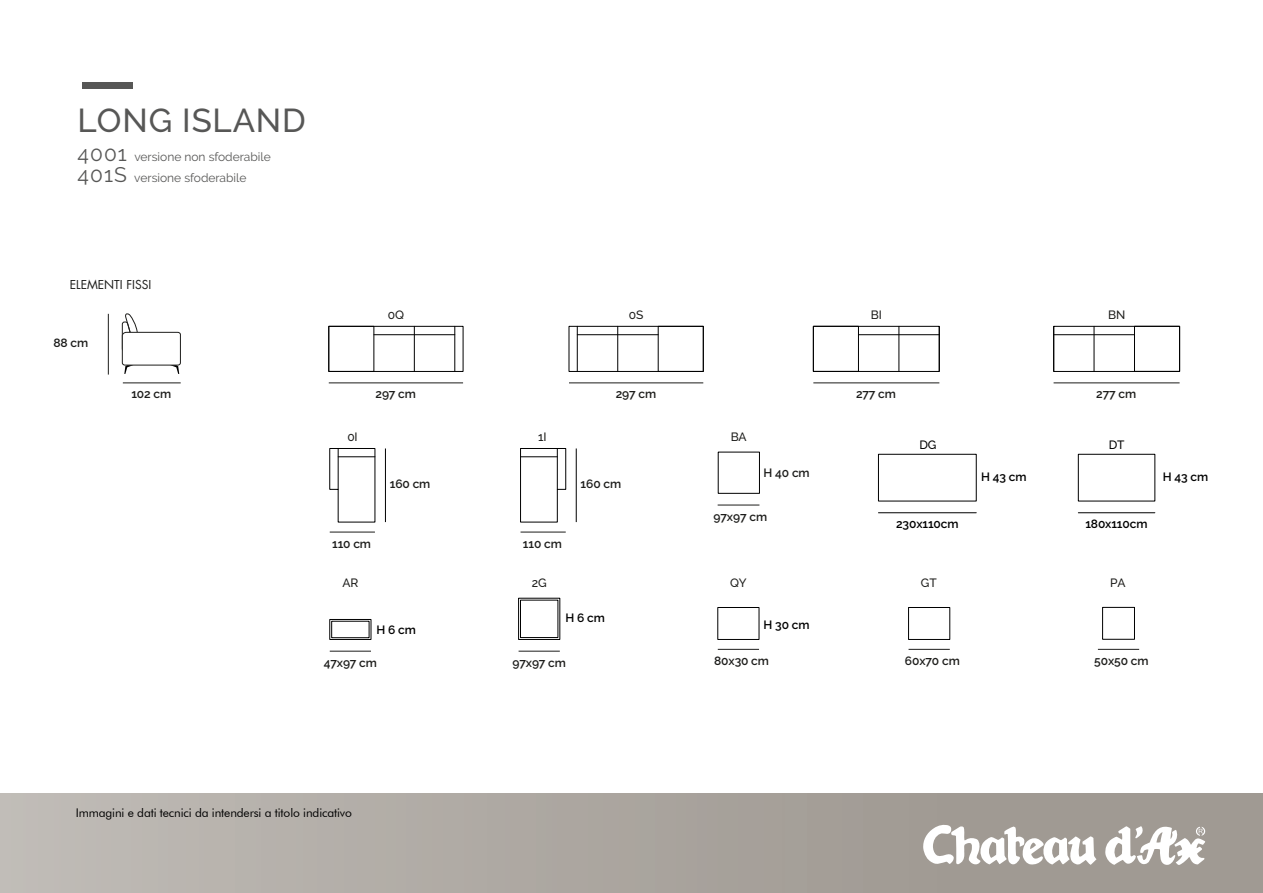
<style>
.page{position:relative;width:1263px;height:893px;background:#fff}
.page>*{position:absolute;margin:0;border:0;box-sizing:border-box;transform-origin:0 0}
.t1{font:500 33px "Raleway";letter-spacing:.025em;color:#575756}
.t2{font:600 12px "Raleway";letter-spacing:-.01em;color:#1d1d1b}
.t3{font:12px "Futura BT";letter-spacing:-.01em;color:#000}
.t4{font:12px/21px "Raleway";color:#575756}
.t5{font:600 12px "Raleway";letter-spacing:-.01em;color:#000}
.t6{font:500 12px "Raleway";letter-spacing:-.01em;color:#1d1d1b}
.t7{font:12px "Futura";color:#1d1d1b}
.t8{font:500 12px "Raleway";color:#000}
.s1{font-size:21px}
</style>
<div class="page">
<div style="left:0;top:793px;width:1263px;height:100px;background:linear-gradient(to right,#beb9b4,#9a938c)"></div>
<svg style="left:922px;top:824px;width:174px;height:42px"></svg>
<svg style="left:1105px;top:826px;width:100px;height:39px"></svg>
<hr style="left:718px;top:505px;width:41px;height:1px;background:#1d1d1b">
<hr style="left:878px;top:512px;width:98px;height:1px;background:#000">
<div style="left:878px;top:454px;width:98px;height:47px;border:1px solid #000"></div>
<hr style="left:1078px;top:512px;width:77px;height:1px;background:#000">
<div style="left:1078px;top:454px;width:77px;height:47px;border:1px solid #000"></div>
<hr style="left:520px;top:532px;width:46px;height:1px;background:#1d1d1b">
<svg style="left:520px;top:448px;width:46px;height:74px"></svg>
<hr style="left:520px;top:456px;width:37px;height:1px;background:#000">
<hr style="left:576px;top:448px;width:1px;height:74px;background:#000">
<hr style="left:330px;top:532px;width:45px;height:1px;background:#1d1d1b">
<svg style="left:329px;top:448px;width:46px;height:74px"></svg>
<hr style="left:338px;top:456px;width:37px;height:1px;background:#000">
<hr style="left:385px;top:448px;width:1px;height:74px;background:#000">
<div style="left:718px;top:607px;width:41px;height:33px;border:1px solid #000"></div>
<hr style="left:718px;top:649px;width:41px;height:1px;background:#1d1d1b">
<div style="left:908px;top:607px;width:42px;height:33px;border:1px solid #000"></div>
<hr style="left:908px;top:649px;width:42px;height:1px;background:#1d1d1b">
<div style="left:1102px;top:607px;width:33px;height:32px;border:1px solid #000"></div>
<hr style="left:1098px;top:649px;width:41px;height:1px;background:#1d1d1b">
<hr style="left:1053px;top:383px;width:126px;height:1px;background:#1d1d1b">
<div style="left:1054px;top:326px;width:126px;height:46px;border:1px solid #000"></div>
<hr style="left:1094px;top:326px;width:1px;height:45px;background:#000">
<hr style="left:1053px;top:326px;width:1px;height:45px;background:#000">
<hr style="left:1053px;top:334px;width:81px;height:1px;background:#000">
<div style="left:1134px;top:326px;width:46px;height:46px;border:1px solid #000"></div>
<hr style="left:813px;top:383px;width:126px;height:1px;background:#1d1d1b">
<div style="left:813px;top:326px;width:126px;height:46px;border:1px solid #000"></div>
<hr style="left:899px;top:326px;width:1px;height:45px;background:#000">
<hr style="left:939px;top:326px;width:1px;height:45px;background:#000">
<hr style="left:858px;top:334px;width:81px;height:1px;background:#000">
<div style="left:813px;top:326px;width:46px;height:46px;border:1px solid #000"></div>
<hr style="left:329px;top:383px;width:134px;height:1px;background:#1d1d1b">
<hr style="left:454px;top:326px;width:1px;height:45px;background:#000">
<div style="left:329px;top:326px;width:134px;height:46px;border:1px solid #000"></div>
<hr style="left:414px;top:326px;width:1px;height:45px;background:#000">
<hr style="left:374px;top:334px;width:81px;height:1px;background:#000">
<div style="left:329px;top:326px;width:45px;height:46px;border:1px solid #000"></div>
<hr style="left:569px;top:383px;width:134px;height:1px;background:#1d1d1b">
<hr style="left:577px;top:326px;width:1px;height:45px;background:#000">
<div style="left:569px;top:326px;width:134px;height:46px;border:1px solid #000"></div>
<hr style="left:617px;top:326px;width:1px;height:45px;background:#000">
<hr style="left:577px;top:334px;width:81px;height:1px;background:#000">
<div style="left:658px;top:326px;width:45px;height:46px;border:1px solid #000"></div>
<hr style="left:330px;top:651px;width:41px;height:1px;background:#1d1d1b">
<div style="left:330px;top:619px;width:41px;height:21px;border:1px solid #000"></div>
<div style="left:331px;top:621px;width:38px;height:17px;border:1px solid #000"></div>
<hr style="left:519px;top:651px;width:41px;height:1px;background:#1d1d1b">
<div style="left:518px;top:598px;width:42px;height:42px;border:1px solid #000"></div>
<div style="left:520px;top:600px;width:38px;height:38px;border:1px solid #000"></div>
<div style="left:82px;top:82px;width:51px;height:6px;background:#575756"></div>
<hr style="left:108px;top:314px;width:1px;height:61px;background:#1d1d1b">
<hr style="left:123px;top:383px;width:58px;height:1px;background:#1d1d1b">
<svg style="left:122px;top:313px;width:59px;height:61px"></svg>
<h1 class="t1" style="left:78px;top:101px;width:230px">LONG ISLAND</h1>
<p class="t4" style="left:78px;top:147px;width:195px"><span class="s1">4001</span> versione non sfoderabile<br><span class="s1">401S</span> versione sfoderabile</p>
<p class="t7" style="left:70px;top:277px;width:83px">ELEMENTI FISSI</p>
<p class="t2" style="left:54px;top:336px;width:36px">88 cm</p>
<p class="t2" style="left:131px;top:387px;width:41px">102 cm</p>
<p class="t6" style="left:388px;top:308px;width:18px">0Q</p>
<p class="t6" style="left:347px;top:430px;width:12px">0I</p>
<p class="t2" style="left:375px;top:387px;width:42px">297 cm</p>
<p class="t2" style="left:390px;top:477px;width:42px">160 cm</p>
<p class="t2" style="left:332px;top:536px;width:40px">110 cm</p>
<p class="t6" style="left:342px;top:576px;width:17px">AR</p>
<p class="t5" style="left:376px;top:622px;width:41px">H 6 cm</p>
<p class="t2" style="left:324px;top:656px;width:55px">47x97 cm</p>
<p class="t3" style="left:76px;top:806px;width:278px">Immagini e dati tecnici da intendersi a titolo indicativo</p>
<p class="t6" style="left:629px;top:308px;width:16px">0S</p>
<p class="t6" style="left:538px;top:430px;width:10px">1I</p>
<p class="t2" style="left:616px;top:387px;width:42px">297 cm</p>
<p class="t2" style="left:581px;top:477px;width:42px">160 cm</p>
<p class="t2" style="left:523px;top:536px;width:40px">110 cm</p>
<p class="t6" style="left:532px;top:576px;width:16px">2G</p>
<p class="t5" style="left:565px;top:610px;width:41px">H 6 cm</p>
<p class="t2" style="left:512px;top:656px;width:55px">97x97 cm</p>
<p class="t6" style="left:731px;top:430px;width:18px">BA</p>
<p class="t2" style="left:764px;top:466px;width:48px">H 40 cm</p>
<p class="t2" style="left:713px;top:510px;width:55px">97x97 cm</p>
<p class="t6" style="left:730px;top:576px;width:18px">QY</p>
<p class="t5" style="left:763px;top:618px;width:47px">H 30 cm</p>
<p class="t2" style="left:714px;top:654px;width:56px">80x30 cm</p>
<p class="t6" style="left:871px;top:308px;width:13px">BI</p>
<p class="t2" style="left:856px;top:387px;width:41px">277 cm</p>
<p class="t8" style="left:919px;top:437px;width:19px">DG</p>
<p class="t5" style="left:896px;top:517px;width:64px">230x110cm</p>
<p class="t6" style="left:921px;top:576px;width:17px">GT</p>
<p class="t5" style="left:981px;top:470px;width:47px">H 43 cm</p>
<p class="t2" style="left:905px;top:654px;width:56px">60x70 cm</p>
<p class="t6" style="left:1108px;top:308px;width:19px">BN</p>
<p class="t2" style="left:1096px;top:387px;width:41px">277 cm</p>
<p class="t8" style="left:1109px;top:437px;width:17px">DT</p>
<p class="t5" style="left:1085px;top:517px;width:64px">180x110cm</p>
<p class="t5" style="left:1163px;top:470px;width:47px">H 43 cm</p>
<p class="t6" style="left:1110px;top:576px;width:17px">PA</p>
<p class="t2" style="left:1094px;top:654px;width:56px">50x50 cm</p>
</div>
